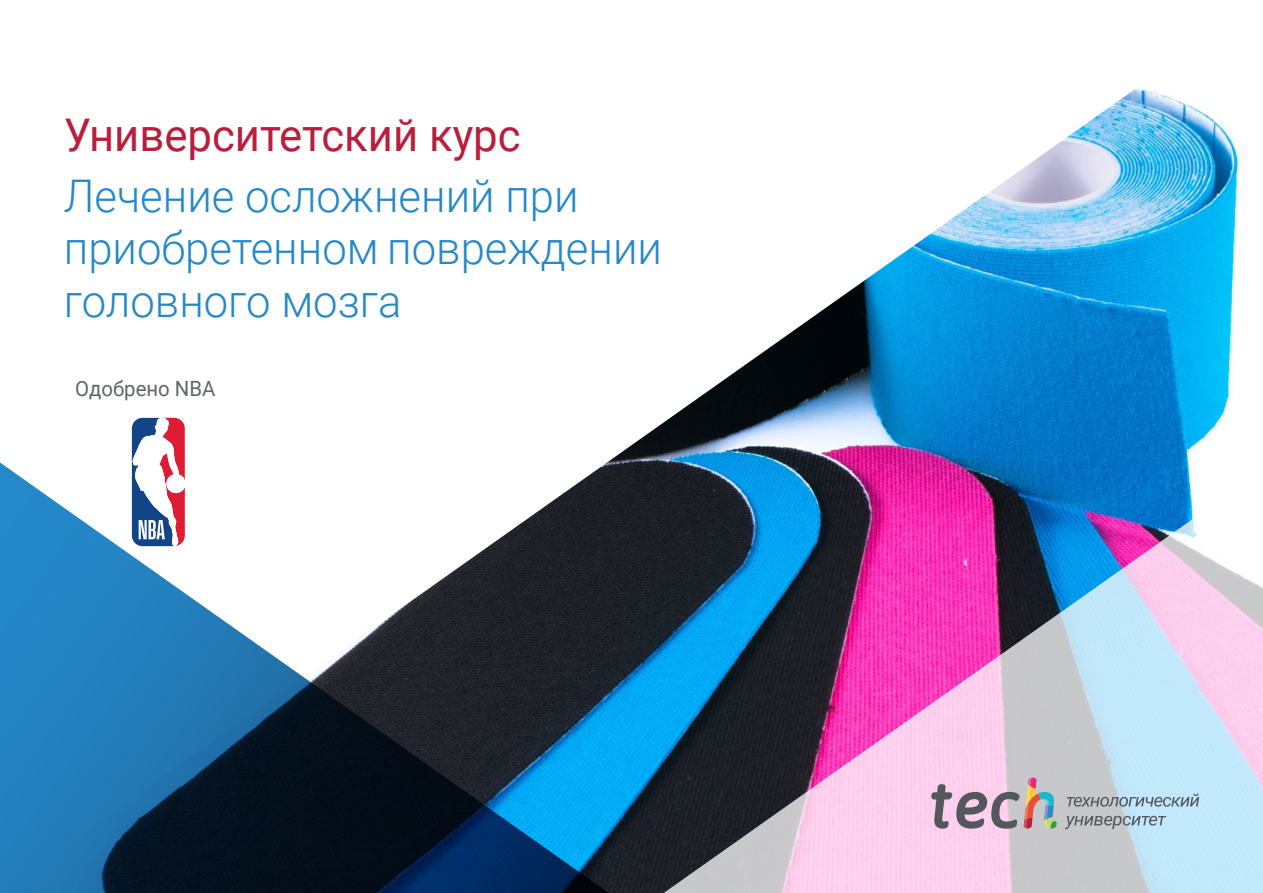
<style>
.page{position:relative;width:1263px;height:893px;background:#fff}
.page>*{position:absolute;margin:0;border:0;box-sizing:border-box;transform-origin:0 0}
.t1{font:300 45px/52.5px "Roboto";color:#2488c9}
.t2{font:45px "Roboto";color:#ba1e3c}
.t3{font:21px "Roboto";color:#61646a}
</style>
<div class="page">
<img style="left:131px;top:88px;width:1113px;height:366px">
<svg style="left:639px;top:454px;width:624px;height:439px;background:#9087b0"></svg>
<svg style="left:0;top:446px;width:639px;height:447px"></svg>
<svg style="left:132px;top:418px;width:53px;height:128px"></svg>
<svg style="left:1067px;top:794px;width:132px;height:13px;background:#a0b1bc"></svg>
<svg style="left:1065px;top:816px;width:101px;height:13px"></svg>
<svg style="left:931px;top:778px;width:126px;height:51px;background:#b9a5b1"></svg>
<p class="t2" style="left:64px;top:103px;width:458px">Университетский курс</p>
<p class="t1" style="left:64px;top:168px;width:600px">Лечение осложнений при приобретенном повреждении головного мозга</p>
<p class="t3" style="left:75px;top:374px;width:142px">Одобрено NBA</p>
</div>
